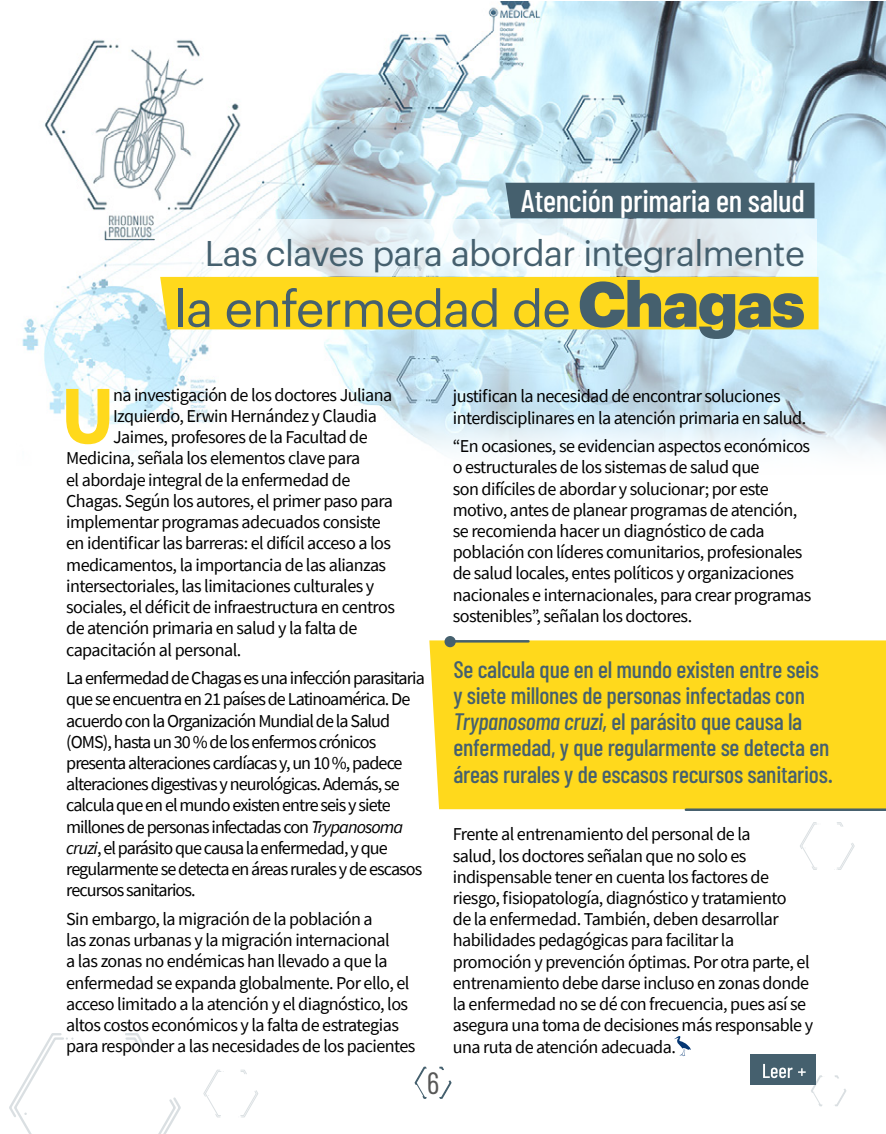
<style>
.page{position:relative;width:886px;height:1134px;background:#fff}
.page>*{position:absolute;margin:0;border:0;box-sizing:border-box;transform-origin:0 0}
.t1{font:700 83.25px "Source Sans Pro";color:#ffd91c}
.t2{font:50px "Graphik";letter-spacing:-.02em;color:#45606e}
.t3{font:35px "Graphik";letter-spacing:-.02em;color:#45606e}
.t4{font:500 31.25px "Barlow Condensed";letter-spacing:-.01em;color:#fff}
.t5{font:30.75px "Barlow Condensed";color:#575756}
.t6{font:500 23.75px/26.2px "Barlow Condensed";letter-spacing:-.01em;color:#45606e}
.t7{font:18.12px/21.2px "Source Sans Pro";letter-spacing:-.03em;color:#000}
.t8{font:18.12px/21.2px "Source Sans Pro";letter-spacing:-.05em;color:#000}
.s1{font-weight:900;font-size:62.5px}
.s2{font-style:italic}
</style>
<div class="page">
<div style="left:429px;top:640px;width:457px;height:169px;background:#ffd91c"></div>
<img style="left:22px;top:1px;width:864px;height:453px">
<svg style="left:674px;top:1036px;width:17px;height:20px"></svg>
<svg style="left:160px;top:183px;width:658px;height:146px"></svg>
<svg style="left:414px;top:1067px;width:38px;height:32px"></svg>
<div style="left:444px;top:636px;width:12px;height:11px;background:#45606e;border-radius:50%"></div>
<hr style="left:451px;top:640px;width:77px;height:3px;background:#45606e">
<hr style="left:686px;top:808px;width:200px;height:3px;background:#45606e">
<svg style="left:9px;top:1033px;width:172px;height:101px"></svg>
<svg style="left:203px;top:1069px;width:55px;height:49px"></svg>
<svg style="left:800px;top:822px;width:55px;height:48px"></svg>
<svg style="left:750px;top:1054px;width:96px;height:53px"></svg>
<h3 class="t4" style="left:520px;top:182px;width:286px">Atención primaria en salud</h3>
<h3 class="t3" style="left:205px;top:227px;width:601px">Las claves para abordar integralmente</h3>
<h2 class="t2" style="left:174px;top:271px;width:632px">la enfermedad de <span class="s1">Chagas</span></h2>
<h1 class="t1" style="left:60px;top:359px;width:57px">U</h1>
<p class="t7" style="left:113px;top:384px;width:281px">na investigación de los doctores Juliana</p>
<p class="t7" style="left:113px;top:405px;width:265px">Izquierdo, Erwin Hernández y Claudia</p>
<p class="t7" style="left:113px;top:426px;width:256px">Jaimes, profesores de la Facultad de</p>
<p class="t7" style="left:66px;top:448px;width:295px">Medicina, señala los elementos clave para</p>
<p class="t7" style="left:66px;top:469px;width:286px">el abordaje integral de la enfermedad de</p>
<p class="t7" style="left:66px;top:490px;width:328px">Chagas. Según los autores, el primer paso para</p>
<p class="t7" style="left:66px;top:511px;width:316px">implementar programas adecuados consiste</p>
<p class="t7" style="left:66px;top:533px;width:326px">en identificar las barreras: el difícil acceso a los</p>
<p class="t7" style="left:66px;top:554px;width:321px">medicamentos, la importancia de las alianzas</p>
<p class="t7" style="left:66px;top:575px;width:310px">intersectoriales, las limitaciones culturales y</p>
<p class="t7" style="left:66px;top:596px;width:330px">sociales, el déficit de infraestructura en centros</p>
<p class="t7" style="left:66px;top:618px;width:293px">de atención primaria en salud y la falta de</p>
<p class="t7" style="left:66px;top:639px;width:177px">capacitación al personal.</p>
<p class="t8" style="left:66px;top:667px;width:360px">La enfermedad de Chagas es una infección parasitaria que se encuentra en 21 países de Latinoamérica. De acuerdo con la Organización Mundial de la Salud (OMS), hasta un 30 % de los enfermos crónicos presenta alteraciones cardíacas y, un 10 %, padece alteraciones digestivas y neurológicas. Además, se calcula que en el mundo existen entre seis y siete millones de personas infectadas con <span class="s2">Trypanosoma cruzi</span>, el parásito que causa la enfermedad, y que regularmente se detecta en áreas rurales y de escasos recursos sanitarios.</p>
<p class="t7" style="left:66px;top:908px;width:351px">Sin embargo, la migración de la población a<br>las zonas urbanas y la migración internacional<br>a las zonas no endémicas han llevado a que la enfermedad se expanda globalmente. Por ello, el acceso limitado a la atención y el diagnóstico, los altos costos económicos y la falta de estrategias para responder a las necesidades de los pacientes</p>
<h3 class="t5" style="left:427px;top:1064px;width:14px">6</h3>
<p class="t7" style="left:453px;top:386px;width:355px">justifican la necesidad de encontrar soluciones interdisciplinares en la atención primaria en salud.</p>
<p class="t7" style="left:453px;top:435px;width:360px">“En ocasiones, se evidencian aspectos económicos o estructurales de los sistemas de salud que<br>son difíciles de abordar y solucionar; por este motivo, antes de planear programas de atención, se recomienda hacer un diagnóstico de cada población con líderes comunitarios, profesionales de salud locales, entes políticos y organizaciones nacionales e internacionales, para crear programas sostenibles”, señalan los doctores.</p>
<h3 class="t6" style="left:453px;top:655px;width:381px">Se calcula que en el mundo existen entre seis y siete millones de personas infectadas con <span class="s2">Trypanosoma cruzi,</span> el parásito que causa la enfermedad, y que regularmente se detecta en áreas rurales y de escasos recursos sanitarios.</h3>
<p class="t7" style="left:453px;top:823px;width:362px">Frente al entrenamiento del personal de la<br>salud, los doctores señalan que no solo es indispensable tener en cuenta los factores de riesgo, fisiopatología, diagnóstico y tratamiento<br>de la enfermedad. También, deben desarrollar habilidades pedagógicas para facilitar la promoción y prevención óptimas. Por otra parte, el entrenamiento debe darse incluso en zonas donde la enfermedad no se dé con frecuencia, pues así se asegura una toma de decisiones más responsable y una ruta de atención adecuada.</p>
</div>
